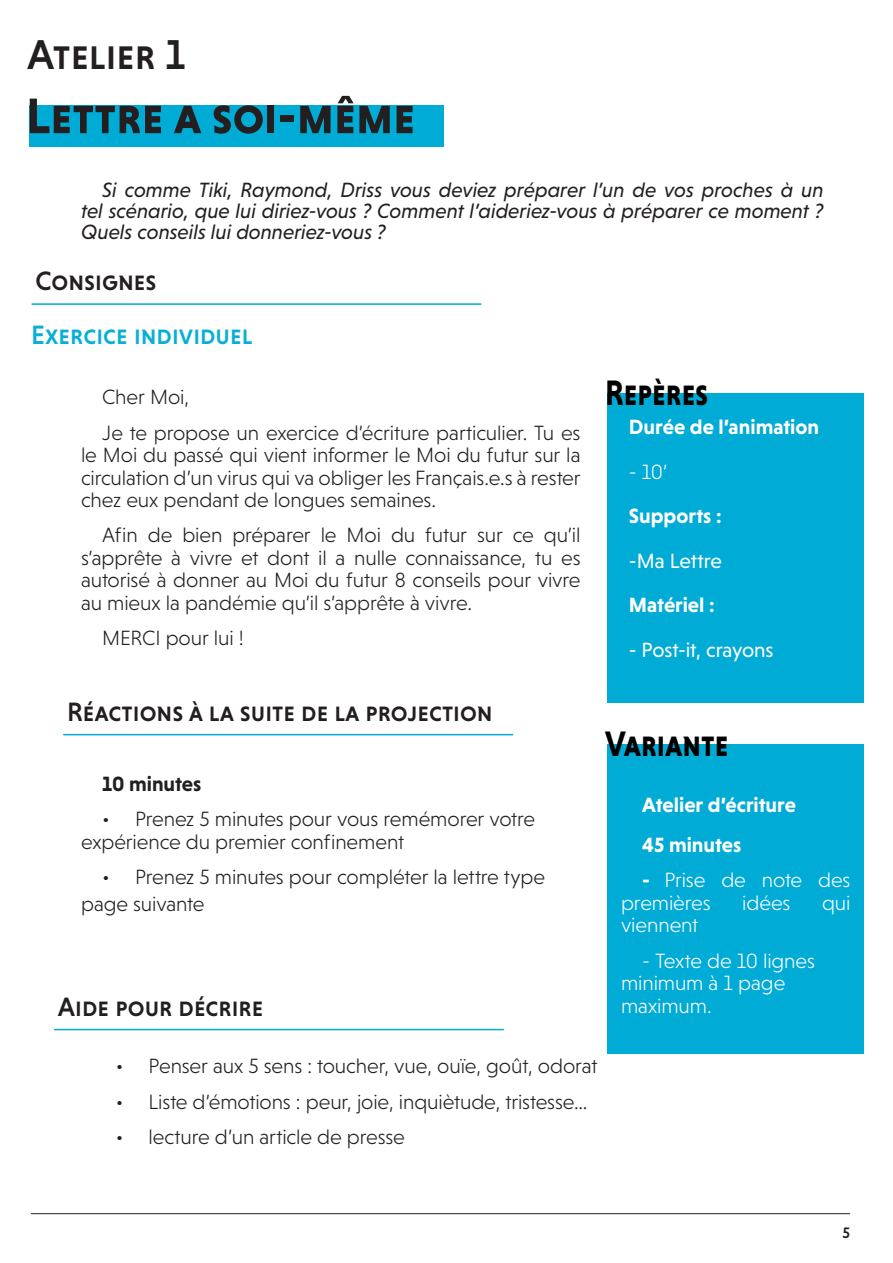
<style>
.page{position:relative;width:893px;height:1263px;background:#fff}
.page>*{position:absolute;margin:0;border:0;box-sizing:border-box;transform-origin:0 0}
.Nom{font:50.85px "Niveau Grotesk Bold Small Caps";color:#231f20}
.titre_page_pleine{font:42.45px "Niveau Grotesk Medium Small Caps";color:#231f20}
.titre_page_pleine-2{font:36px "Niveau Grotesk Bold Small Caps";color:#000;scale:.88 1}
.titre_page_pleine-3{font:27px "Niveau Grotesk Medium Small Caps";color:#231f20}
.Nom-2{font:27px "Niveau Grotesk Medium Small Caps";color:#08afd5}
.ITW_journalistes{font:300 21px/22.5px "Niveau Grotesk";letter-spacing:-.005em;color:#231f20;text-align:justify}
.ITW_journalistes-2{font:italic 21px/21px "Niveau Grotesk";letter-spacing:-.005em;color:#231f20;text-align:justify}
.ITW_journalistes-3{font:300 21px/22.5px "Niveau Grotesk";letter-spacing:-.005em;color:#fff}
.ITW_journalistes-4{font:700 21px "Niveau Grotesk";color:#fff}
.ITW_journalistes-5{font:21px "Niveau Grotesk";letter-spacing:-.005em;color:#fff}
.ITW_journalistes-6{font:700 21px "Niveau Grotesk";color:#231f20}
.t1{font:15.45px "Niveau Grotesk Medium Small Caps";color:#231f20}
.s1{font-weight:700}
</style>
<div class="page">
<hr style="left:31px;top:1213px;width:819px;height:1px;background:#231f20">
<div style="left:30px;top:105px;width:414px;height:42px;background:#00abd5"></div>
<hr style="left:32px;top:303px;width:449px;height:2px;background:#00abd5">
<div style="left:608px;top:393px;width:256px;height:309px;background:#00abd5"></div>
<div style="left:608px;top:744px;width:256px;height:309px;background:#00abd5"></div>
<hr style="left:54px;top:1029px;width:450px;height:1px;background:#00abd5">
<hr style="left:63px;top:734px;width:450px;height:1px;background:#00abd5">
<p class="titre_page_pleine" style="left:27px;top:30px;width:160px">Atelier 1</p>
<p class="Nom" style="left:26px;top:87px;width:391px">Lettre a soi-même</p>
<p class="ITW_journalistes-2" style="left:81px;top:179px;width:744px;text-indent:21px">Si comme Tiki, Raymond, Driss vous deviez préparer l’un de vos proches à un tel scénario, que lui diriez-vous ? Comment l’aideriez-vous à préparer ce moment ?<br>Quels conseils lui donneriez-vous ?</p>
<p class="titre_page_pleine-3" style="left:36px;top:266px;width:122px">Consignes</p>
<p class="Nom-2" style="left:31px;top:319px;width:223px">Exercice individuel</p>
<p class="ITW_journalistes" style="left:102px;top:386px;width:88px">Cher Moi,</p>
<p class="ITW_journalistes" style="left:81px;top:421px;width:501px;text-indent:21px">Je te propose un exercice d’écriture particulier. Tu es le Moi du passé qui vient informer le Moi du futur sur la circulation d’un virus qui va obliger les Français.e.s à rester chez eux pendant de longues semaines.</p>
<p class="ITW_journalistes" style="left:81px;top:524px;width:501px;text-indent:21px">Afin de bien préparer le Moi du futur sur ce qu’il s’apprête à vivre et dont il a nulle connaissance, tu es autorisé à donner au Moi du futur 8 conseils pour vivre au mieux la pandémie qu’il s’apprête à vivre.</p>
<p class="ITW_journalistes" style="left:102px;top:627px;width:143px">MERCI pour lui !</p>
<p class="titre_page_pleine-3" style="left:67px;top:696px;width:427px">Réactions à la suite de la projection</p>
<p class="ITW_journalistes-6" style="left:102px;top:771px;width:101px">10 minutes</p>
<p class="ITW_journalistes" style="left:81px;top:807px;width:456px;text-indent:21px">• Prenez 5 minutes pour vous remémorer votre expérience du premier confinement</p>
<p class="ITW_journalistes" style="left:81px;top:863px;width:466px;line-height:27px;text-indent:21px">• Prenez 5 minutes pour compléter la lettre type page suivante</p>
<p class="titre_page_pleine-3" style="left:58px;top:991px;width:207px">Aide pour décrire</p>
<p class="titre_page_pleine-2" style="left:605px;top:372px;width:119px">Repères</p>
<p class="ITW_journalistes-4" style="left:629px;top:415px;width:192px">Durée de l’animation</p>
<p class="ITW_journalistes-3" style="left:629px;top:460px;width:40px">- 10’</p>
<p class="ITW_journalistes-4" style="left:629px;top:504px;width:94px">Supports :</p>
<p class="ITW_journalistes-5" style="left:629px;top:549px;width:95px">-Ma Lettre</p>
<p class="ITW_journalistes-4" style="left:629px;top:593px;width:87px">Matériel :</p>
<p class="ITW_journalistes-5" style="left:629px;top:638px;width:146px">- Post-it, crayons</p>
<p class="titre_page_pleine-2" style="left:605px;top:723px;width:142px">Variante</p>
<p class="ITW_journalistes-4" style="left:642px;top:793px;width:155px">Atelier d’écriture</p>
<p class="ITW_journalistes-4" style="left:642px;top:833px;width:101px">45 minutes</p>
<p class="ITW_journalistes-3" style="left:621px;top:869px;width:231px;text-indent:21px"><span class="s1">-</span> Prise de note des premières</p>
<p class="ITW_journalistes-3" style="left:742px;top:891px;width:50px">idées</p>
<p class="ITW_journalistes-3" style="left:822px;top:891px;width:30px">qui</p>
<p class="ITW_journalistes-3" style="left:621px;top:914px;width:79px">viennent</p>
<p class="ITW_journalistes-3" style="left:621px;top:949px;width:195px;text-indent:21px">- Texte de 10 lignes minimum à 1 page maximum.</p>
<p class="ITW_journalistes" style="left:116px;top:1055px;width:483px">• Penser aux 5 sens : toucher, vue, ouïe, goût, odorat</p>
<p class="ITW_journalistes" style="left:116px;top:1090px;width:473px">• Liste d’émotions : peur, joie, inquiètude, tristesse...</p>
<p class="ITW_journalistes" style="left:116px;top:1125px;width:291px">• lecture d’un article de presse</p>
<p class="t1" style="left:842px;top:1223px;width:9px">5</p>
</div>
